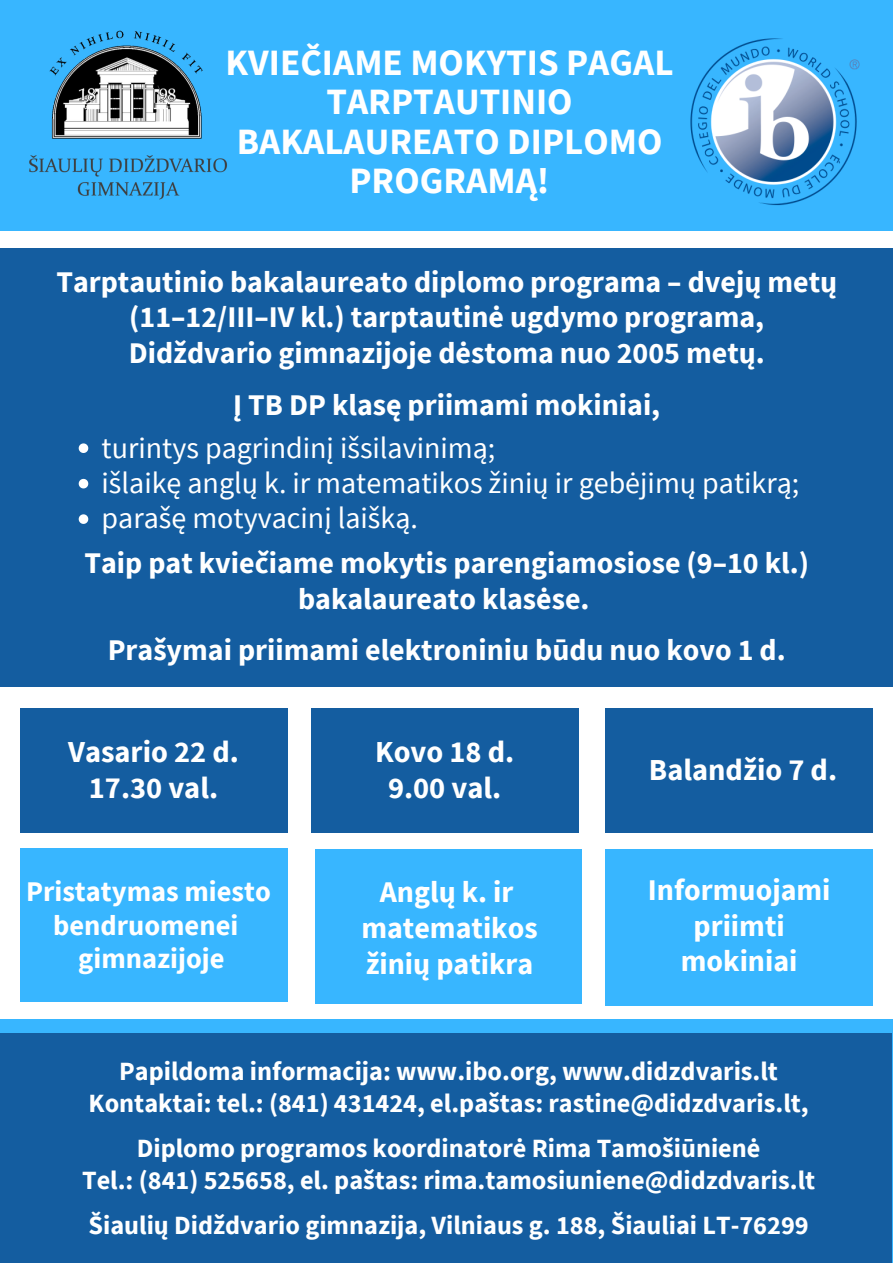
<style>
.page{position:relative;width:893px;height:1263px;background:#38b6ff}
.page>*{position:absolute;margin:0;border:0;box-sizing:border-box;transform-origin:0 0}
.t1{font:700 37.05px/39.5px "Source Sans Pro";color:#fff;text-align:center}
.t2{font:700 30.45px/36.2px "Source Sans Pro";color:#fff;text-align:center}
.t3{font:700 30px/35.5px "Source Sans Pro";color:#fff;text-align:center}
.t4{font:30px/35.5px "Source Sans Pro";color:#fff}
.t5{font:700 28.5px/33.8px "Source Sans Pro";color:#fff;text-align:center}
.t6{font:700 26.25px/31.5px "Source Sans Pro";color:#fff;text-align:center}
</style>
<div class="page">
<div style="left:0;top:232px;width:893px;height:787px;background:#fff"></div>
<div style="left:0;top:248px;width:893px;height:438px;background:#145da0"></div>
<img style="left:690px;top:38px;width:170px;height:168px">
<img style="left:29px;top:30px;width:198px;height:170px">
<div style="left:20px;top:849px;width:267px;height:153px;background:#38b6ff"></div>
<div style="left:316px;top:849px;width:266px;height:154px;background:#38b6ff"></div>
<div style="left:605px;top:849px;width:268px;height:156px;background:#38b6ff"></div>
<svg style="left:79px;top:443px;width:9px;height:10px"></svg>
<svg style="left:79px;top:479px;width:9px;height:9px"></svg>
<svg style="left:79px;top:514px;width:9px;height:10px"></svg>
<div style="left:20px;top:708px;width:267px;height:125px;background:#145da0"></div>
<div style="left:311px;top:708px;width:267px;height:125px;background:#145da0"></div>
<div style="left:605px;top:708px;width:268px;height:125px;background:#145da0"></div>
<div style="left:0;top:1033px;width:891px;height:230px;background:#145da0"></div>
<p class="t1" style="left:225px;top:42px;width:450px">KVIEČIAME MOKYTIS PAGAL<br>TARPTAUTINIO<br>BAKALAUREATO DIPLOMO<br>PROGRAMĄ!</p>
<p class="t3" style="left:56px;top:264px;width:782px">Tarptautinio bakalaureato diplomo programa – dvejų metų (11–12/III–IV kl.) tarptautinė ugdymo programa,<br>Didždvario gimnazijoje dėstoma nuo 2005 metų.</p>
<p class="t3" style="left:233px;top:386px;width:428px">Į TB DP klasę priimami mokiniai,</p>
<p class="t4" style="left:102px;top:429px;width:699px">turintys pagrindinį išsilavinimą;<br>išlaikę anglų k. ir matematikos žinių ir gebėjimų patikrą; parašę motyvacinį laišką.</p>
<p class="t3" style="left:84px;top:545px;width:726px">Taip pat kviečiame mokytis parengiamosiose (9–10 kl.) bakalaureato klasėse.</p>
<p class="t3" style="left:108px;top:631px;width:679px">Prašymai priimami elektroniniu būdu nuo kovo 1 d.</p>
<p class="t2" style="left:68px;top:733px;width:172px">Vasario 22 d.<br>17.30 val.</p>
<p class="t2" style="left:375px;top:733px;width:141px">Kovo 18 d.<br>9.00 val.</p>
<p class="t2" style="left:649px;top:751px;width:190px">Balandžio 7 d.</p>
<p class="t5" style="left:26px;top:874px;width:246px">Pristatymas miesto bendruomenei gimnazijoje</p>
<p class="t3" style="left:361px;top:873px;width:178px;line-height:36px">Anglų k. ir matematikos žinių patikra</p>
<p class="t3" style="left:648px;top:872px;width:184px">Informuojami priimti mokiniai</p>
<p class="t6" style="left:89px;top:1055px;width:721px">Papildoma informacija: www.ibo.org, www.didzdvaris.lt<br>Kontaktai: tel.: (841) 431424, el.paštas: rastine@didzdvaris.lt,</p>
<p class="t6" style="left:82px;top:1132px;width:734px">Diplomo programos koordinatorė Rima Tamošiūnienė<br>Tel.: (841) 525658, el. paštas: rima.tamosiuniene@didzdvaris.lt</p>
<p class="t6" style="left:89px;top:1209px;width:721px">Šiaulių Didždvario gimnazija, Vilniaus g. 188, Šiauliai LT-76299</p>
</div>
